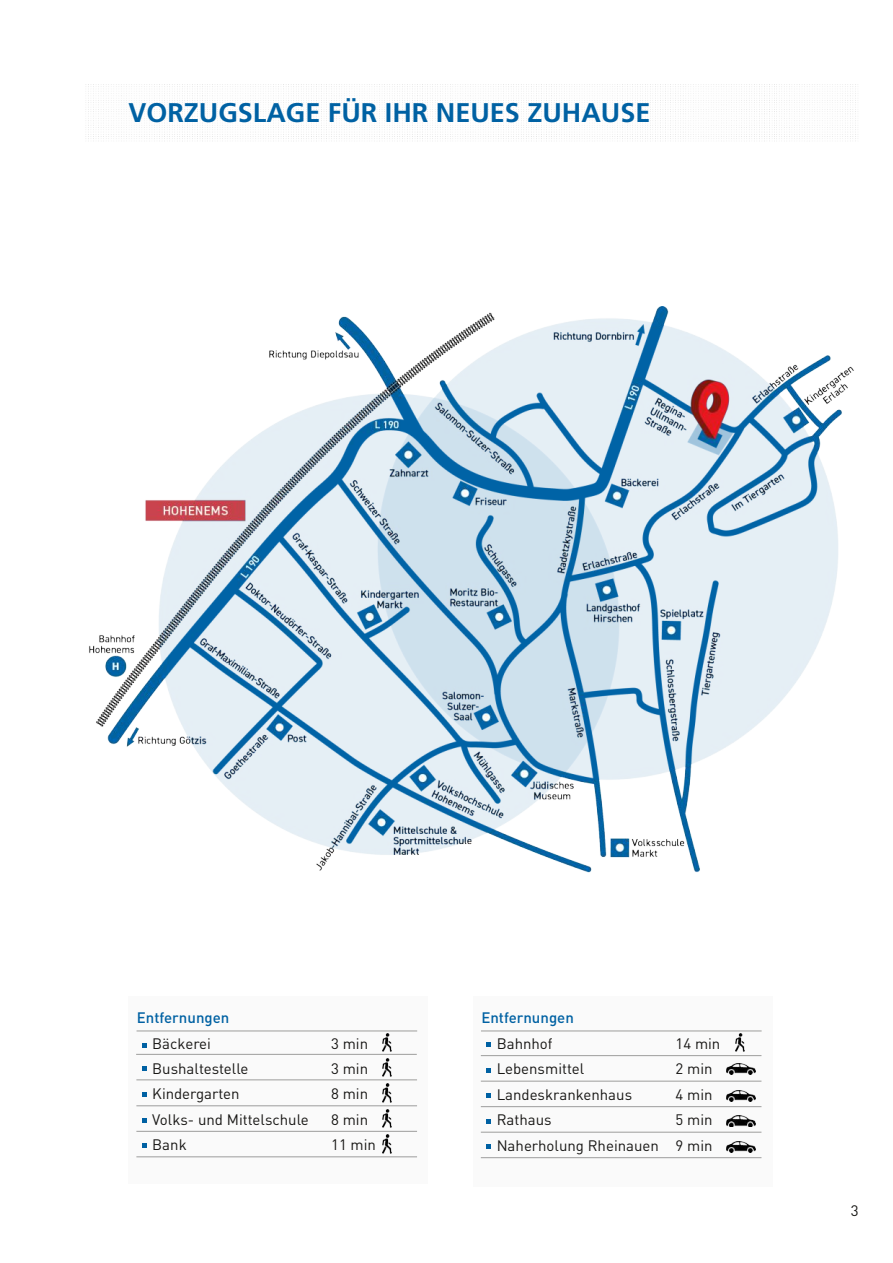
<style>
.page{position:relative;width:893px;height:1263px;background:#fff}
.page>*{position:absolute;margin:0;border:0;box-sizing:border-box;transform-origin:0 0}
.t1{font:700 27px "Frutiger LT Std";color:#0061a3}
.t2{font:15px/25.7px "DIN";color:#181715;text-align:right}
.t3{font:500 15px "DIN";color:#0061a3}
</style>
<div class="page">
<img style="left:85px;top:86px;width:771px;height:56px">
<img style="left:89px;top:307px;width:765px;height:565px">
<div style="left:128px;top:996px;width:300px;height:188px;background:#fafafa"></div>
<hr style="left:137px;top:1031px;width:280px;height:1px;background:#9d9d9c">
<div style="left:473px;top:996px;width:299px;height:190px;background:#fafafa"></div>
<hr style="left:481px;top:1031px;width:281px;height:1px;background:#9d9d9c">
<hr style="left:136px;top:1054px;width:281px;height:1px;background:#9d9d9c">
<hr style="left:136px;top:1079px;width:281px;height:1px;background:#9d9d9c">
<svg style="left:142px;top:1043px;width:4px;height:4px"></svg>
<svg style="left:142px;top:1067px;width:4px;height:4px"></svg>
<hr style="left:136px;top:1105px;width:281px;height:1px;background:#9d9d9c">
<svg style="left:142px;top:1092px;width:4px;height:5px"></svg>
<hr style="left:136px;top:1131px;width:281px;height:1px;background:#9d9d9c">
<svg style="left:142px;top:1118px;width:4px;height:4px"></svg>
<hr style="left:136px;top:1156px;width:281px;height:1px;background:#9d9d9c">
<svg style="left:142px;top:1144px;width:4px;height:4px"></svg>
<img style="left:382px;top:1033px;width:9px;height:19px">
<img style="left:382px;top:1058px;width:9px;height:19px">
<hr style="left:481px;top:1055px;width:280px;height:1px;background:#9d9d9c">
<svg style="left:486px;top:1042px;width:5px;height:5px"></svg>
<hr style="left:481px;top:1081px;width:280px;height:1px;background:#9d9d9c">
<svg style="left:486px;top:1068px;width:5px;height:4px"></svg>
<hr style="left:481px;top:1106px;width:280px;height:1px;background:#9d9d9c">
<svg style="left:486px;top:1093px;width:5px;height:5px"></svg>
<hr style="left:481px;top:1132px;width:280px;height:1px;background:#9d9d9c">
<svg style="left:486px;top:1119px;width:5px;height:4px"></svg>
<img style="left:727px;top:1115px;width:28px;height:12px">
<img style="left:727px;top:1063px;width:28px;height:11px">
<img style="left:727px;top:1090px;width:28px;height:11px">
<hr style="left:481px;top:1157px;width:280px;height:1px;background:#9d9d9c">
<svg style="left:486px;top:1144px;width:5px;height:5px"></svg>
<img style="left:727px;top:1141px;width:28px;height:11px">
<img style="left:382px;top:1084px;width:9px;height:18px">
<img style="left:382px;top:1109px;width:9px;height:19px">
<img style="left:382px;top:1135px;width:9px;height:18px">
<img style="left:735px;top:1033px;width:9px;height:19px">
<h1 class="t1" style="left:128px;top:101px;width:524px">VORZUGSLAGE FÜR IHR NEUES ZUHAUSE</h1>
<p class="t3" style="left:137px;top:1008px;width:94px">Entfernungen</p>
<p class="t3" style="left:481px;top:1008px;width:94px">Entfernungen</p>
<p class="t2" style="left:152px;top:1031px;width:60px">Bäckerei</p>
<p class="t2" style="left:331px;top:1031px;width:38px">3 min</p>
<p class="t2" style="left:152px;top:1055px;width:98px">Bushaltestelle</p>
<p class="t2" style="left:331px;top:1055px;width:38px">3 min</p>
<p class="t2" style="left:152px;top:1080px;width:89px">Kindergarten</p>
<p class="t2" style="left:331px;top:1080px;width:38px">8 min</p>
<p class="t2" style="left:152px;top:1106px;width:158px">Volks- und Mittelschule</p>
<p class="t2" style="left:331px;top:1106px;width:38px">8 min</p>
<p class="t2" style="left:152px;top:1131px;width:36px">Bank</p>
<p class="t2" style="left:331px;top:1131px;width:46px">11 min</p>
<p class="t2" style="left:497px;top:1030px;width:57px">Bahnhof</p>
<p class="t2" style="left:676px;top:1030px;width:46px">14 min</p>
<p class="t2" style="left:497px;top:1056px;width:89px">Lebensmittel</p>
<p class="t2" style="left:676px;top:1056px;width:38px">2 min</p>
<p class="t2" style="left:497px;top:1081px;width:137px">Landeskrankenhaus</p>
<p class="t2" style="left:676px;top:1081px;width:38px">4 min</p>
<p class="t2" style="left:497px;top:1107px;width:56px">Rathaus</p>
<p class="t2" style="left:497px;top:1107px;width:217px">5 min<br>Naherholung Rheinauen 9 min</p>
<p class="t2" style="left:851px;top:1197px;width:9px">3</p>
</div>
